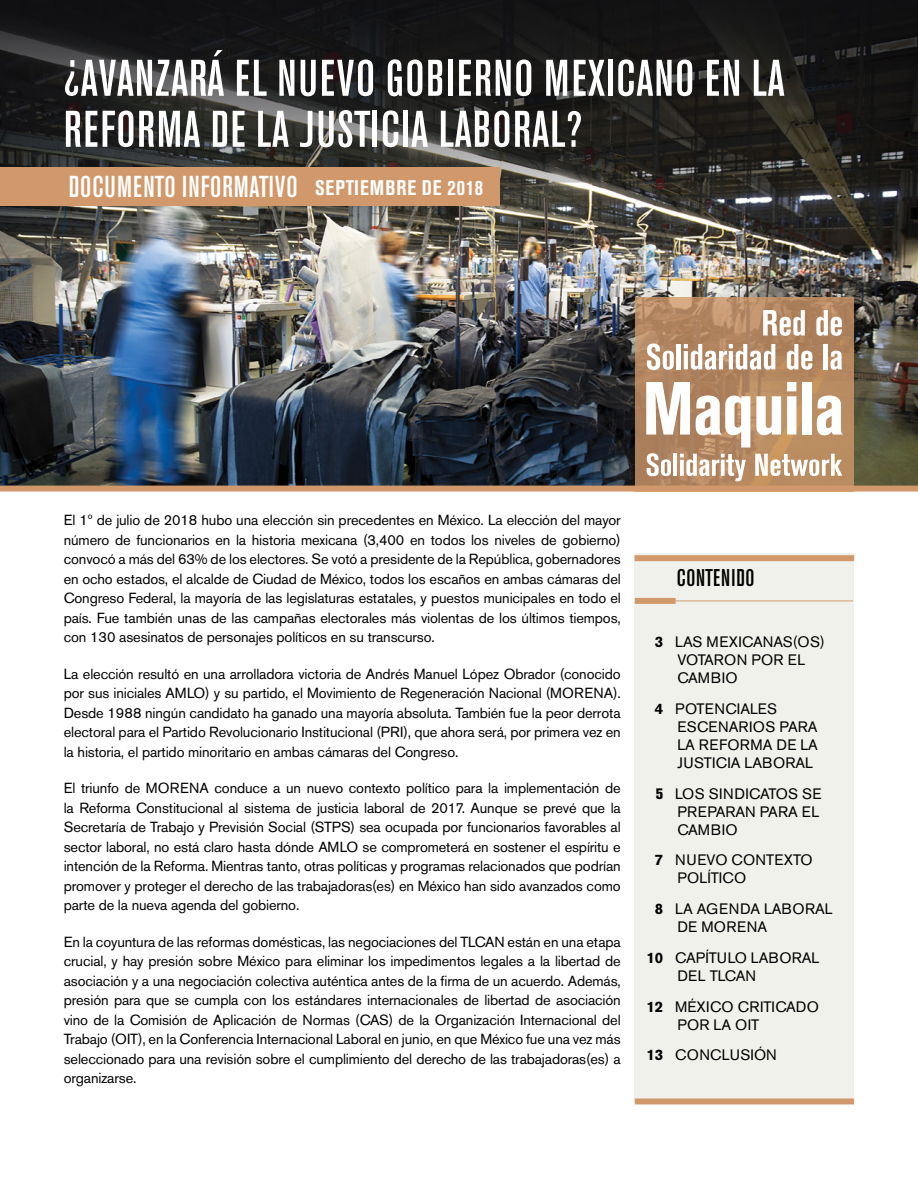
<style>
.page{position:relative;width:918px;height:1188px;background:#fff}
.page>*{position:absolute;margin:0;border:0;box-sizing:border-box;transform-origin:0 0}
.t1{font:500 condensed 51px/51px "Akzidenz Grotesk BE";letter-spacing:.03em;color:#fff}
.t2{font:500 condensed 30px "Akzidenz Grotesk BE";letter-spacing:.03em;color:#fff}
.Key_Point_title{font:500 condensed 24px "Akzidenz Grotesk BE";letter-spacing:.03em;color:#000}
.head_1{font:700 condensed 21px "Akzidenz Grotesk BE";letter-spacing:.045em;color:#fff}
.Table_of_contents{font:15px/18px "Akzidenz Grotesk BE";letter-spacing:.02em;color:#000}
.Table_of_contents-2{font:15px/18px "Akzidenz Grotesk BE";color:#000}
.body{font:14.55px/19.5px "Akzidenz Grotesk BE";letter-spacing:-.01em;color:#000;text-align:justify}
.s1{font-weight:700}
.s2{font-weight:800;font-stretch:condensed}
</style>
<div class="page">
<img style="left:0;top:0;width:918px;height:486px">
<div style="left:635px;top:554px;width:219px;height:550px;background:#f1f1ec"></div>
<div style="left:0;top:486px;width:918px;height:6px;background:#d1996b"></div>
<div style="left:635px;top:1098px;width:219px;height:6px;background:#d1996b"></div>
<div style="left:635px;top:555px;width:219px;height:6px;background:#d1996b"></div>
<div style="left:635px;top:598px;width:41px;height:6px;background:#d1996b"></div>
<div style="left:0;top:167px;width:500px;height:38px;background:#d1996b"></div>
<hr style="left:676px;top:601px;width:177px;height:1px;background:#d1996b">
<svg style="left:635px;top:297px;width:218px;height:195px;background:#b78a63"></svg>
<svg style="left:647px;top:453px;width:24px;height:23px"></svg>
<hr style="left:674px;top:454px;width:3px;height:22px;background:#fff">
<svg style="left:680px;top:454px;width:66px;height:27px"></svg>
<svg style="left:755px;top:454px;width:87px;height:22px"></svg>
<svg style="left:646px;top:382px;width:44px;height:53px"></svg>
<svg style="left:696px;top:395px;width:54px;height:53px"></svg>
<svg style="left:756px;top:396px;width:25px;height:39px"></svg>
<svg style="left:787px;top:382px;width:9px;height:53px"></svg>
<div style="left:802px;top:382px;width:10px;height:53px;background:#fff"></div>
<svg style="left:817px;top:395px;width:26px;height:40px"></svg>
<svg style="left:763px;top:310px;width:42px;height:26px"></svg>
<svg style="left:816px;top:310px;width:26px;height:26px"></svg>
<svg style="left:647px;top:344px;width:27px;height:26px"></svg>
<hr style="left:677px;top:344px;width:4px;height:25px;background:#fff">
<svg style="left:684px;top:344px;width:91px;height:26px"></svg>
<svg style="left:787px;top:344px;width:25px;height:26px"></svg>
<hr style="left:824px;top:344px;width:4px;height:25px;background:#fff">
<svg style="left:831px;top:351px;width:11px;height:19px"></svg>
<p class="t1" style="left:64px;top:54px;width:722px">¿AVANZARÁ EL NUEVO GOBIERNO MEXICANO EN LA<br>REFORMA DE LA JUSTICIA LABORAL?</p>
<p class="t2" style="left:69px;top:170px;width:231px">DOCUMENTO INFORMATIVO</p>
<p class="head_1" style="left:315px;top:175px;width:169px">SEPTIEMBRE DE 2018</p>
<p class="body" style="left:64px;top:511px;width:559px">El 1º de julio de 2018 hubo una elección sin precedentes en México. La elección del mayor número de funcionarios en la historia mexicana (3,400 en todos los niveles de gobierno) convocó a más del 63% de los electores. Se votó a presidente de la República, gobernadores en ocho estados, el alcalde de Ciudad de México, todos los escaños en ambas cámaras del Congreso Federal, la mayoría de las legislaturas estatales, y puestos municipales en todo el país. Fue también unas de las campañas electorales más violentas de los últimos tiempos, con 130 asesinatos de personajes políticos en su transcurso.</p>
<p class="body" style="left:64px;top:664px;width:559px">La elección resultó en una arrolladora victoria de Andrés Manuel López Obrador (conocido por sus iniciales AMLO) y su partido, el Movimiento de Regeneración Nacional (MORENA).<br>Desde 1988 ningún candidato ha ganado una mayoría absoluta. También fue la peor derrota electoral para el Partido Revolucionario Institucional (PRI), que ahora será, por primera vez en la historia, el partido minoritario en ambas cámaras del Congreso.</p>
<p class="body" style="left:64px;top:779px;width:559px">El triunfo de MORENA conduce a un nuevo contexto político para la implementación de la Reforma Constitucional al sistema de justicia laboral de 2017. Aunque se prevé que la Secretaría de Trabajo y Previsión Social (STPS) sea ocupada por funcionarios favorables al sector laboral, no está claro hasta dónde AMLO se comprometerá en sostener el espíritu e intención de la Reforma. Mientras tanto, otras políticas y programas relacionados que podrían promover y proteger el derecho de las trabajadoras(es) en México han sido avanzados como parte de la nueva agenda del gobierno.</p>
<p class="body" style="left:64px;top:932px;width:559px">En la coyuntura de las reformas domésticas, las negociaciones del TLCAN están en una etapa crucial, y hay presión sobre México para eliminar los impedimentos legales a la libertad de asociación y a una negociación colectiva auténtica antes de la firma de un acuerdo. Además, presión para que se cumpla con los estándares internacionales de libertad de asociación vino de la Comisión de Aplicación de Normas (CAS) de la Organización Internacional del Trabajo (OIT), en la Conferencia Internacional Laboral en junio, en que México fue una vez más seleccionado para una revisión sobre el cumplimiento del derecho de las trabajadoras(es) a organizarse.</p>
<p class="Key_Point_title" style="left:677px;top:565px;width:79px">CONTENIDO</p>
<p class="Table_of_contents" style="left:677px;top:633px;width:149px;text-indent:-22px"><span class="s1">3</span> LAS MEXICANAS(OS)<br>VOTARON POR EL<br>CAMBIO</p>
<p class="Table_of_contents" style="left:677px;top:700px;width:142px;text-indent:-22px"><span class="s1">4</span> POTENCIALES<br>ESCENARIOS PARA<br>LA REFORMA DE LA<br>JUSTICIA LABORAL</p>
<p class="Table_of_contents" style="left:677px;top:784px;width:146px;text-indent:-22px"><span class="s2">5</span> LOS SINDICATOS SE<br>PREPARAN PARA EL<br>CAMBIO</p>
<p class="Table_of_contents" style="left:677px;top:851px;width:137px;text-indent:-22px"><span class="s1">7</span> NUEVO CONTEXTO<br>POLÍTICO</p>
<p class="Table_of_contents" style="left:677px;top:900px;width:157px;text-indent:-22px"><span class="s1">8</span> LA AGENDA LABORAL<br>DE MORENA</p>
<p class="Table_of_contents-2" style="left:677px;top:949px;width:144px;text-indent:-31px"><span class="s1">10</span> CAPÍTULO LABORAL<br>DEL TLCAN</p>
<p class="Table_of_contents" style="left:677px;top:997px;width:143px;text-indent:-31px"><span class="s1">12</span> MÉXICO CRITICADO<br>POR LA OIT</p>
<p class="Table_of_contents" style="left:646px;top:1046px;width:132px"><span class="s1">13</span> CONCLUSIÓN</p>
</div>
